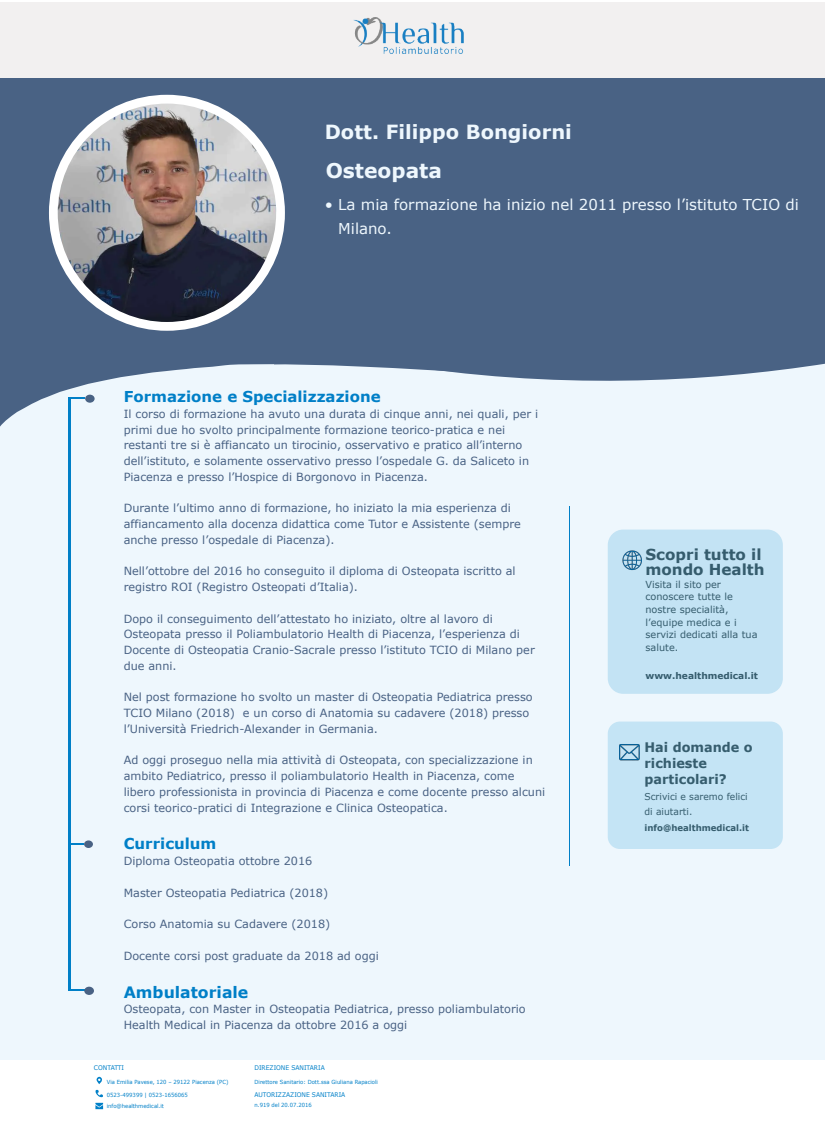
<style>
.page{position:relative;width:825px;height:1125px;background:#fff}
.page>*{position:absolute;margin:0;border:0;box-sizing:border-box;transform-origin:0 0}
.t1{font:700 20.25px "Verdana";color:#eef7fd}
.t2{font:700 19.5px "Verdana";color:#eef7fd}
.t3{font:700 15.75px "Verdana";color:#007fc7}
.t4{font:700 15.15px/15.1px "Verdana";color:#355c6d}
.t5{font:15px/23.2px "Verdana";color:#eef7fd}
.t6{font:700 15px "Verdana";color:#007fc7}
.t7{font:700 13.2px/15.7px "Verdana";color:#365d6e}
.t8{font:11.25px/15.8px "Verdana";color:#496284}
.t9{font:9.68px/12.8px "Verdana";color:#355c6d}
.t10{font:9.45px/15.8px "Verdana";color:#365d6e}
.t11{font:700 9.07px "Verdana";color:#355c6d}
.t12{font:700 8.77px "Verdana";color:#365d6e}
.t13{font:6.45px "Verdana";color:#0180c8;scale:.93 1}
.t14{font:5.62px/11.3px "Verdana";color:#0180c8;scale:.93 1}
</style>
<div class="page">
<div style="left:0;top:72px;width:825px;height:258px;background:#496284"></div>
<div style="left:0;top:330px;width:825px;height:730px;background:#eef7fd"></div>
<hr style="left:68px;top:398px;width:3px;height:593px;background:#007fc7">
<svg style="left:0;top:330px;width:825px;height:97px"></svg>
<div style="left:85px;top:395px;width:10px;height:8px;background:#496284;border-radius:50%"></div>
<svg style="left:96px;top:1077px;width:6px;height:7px"></svg>
<svg style="left:49px;top:95px;width:236px;height:236px"></svg>
<svg style="left:95px;top:1090px;width:8px;height:7px"></svg>
<svg style="left:95px;top:1103px;width:8px;height:6px"></svg>
<div style="left:0;top:2px;width:825px;height:76px;background:#f2f0f0"></div>
<img style="left:354px;top:18px;width:109px;height:36px">
<hr style="left:569px;top:507px;width:1px;height:359px;background:#007fc7">
<svg style="left:71px;top:843px;width:13px;height:2px"></svg>
<div style="left:84px;top:840px;width:9px;height:8px;background:#496284;border-radius:50%"></div>
<svg style="left:71px;top:989px;width:13px;height:1px"></svg>
<div style="left:84px;top:987px;width:10px;height:8px;background:#496284;border-radius:50%"></div>
<img style="left:58px;top:104px;width:218px;height:218px;border-radius:109px">
<div style="left:608px;top:530px;width:175px;height:164px;background:#c3e3f4;border-radius:15px"></div>
<img style="left:622px;top:550px;width:20px;height:21px">
<div style="left:608px;top:722px;width:175px;height:127px;background:#c4e4f5;border-radius:12px"></div>
<img style="left:619px;top:744px;width:21px;height:17px">
<h2 class="t2" style="left:325px;top:118px;width:249px">Dott. Filippo Bongiorni</h2>
<h1 class="t1" style="left:326px;top:156px;width:118px">Osteopata</h1>
<h3 class="t5" style="left:338px;top:193px;width:462px;text-indent:-14px">• La mia formazione ha inizio nel 2011 presso l’istituto TCIO di<br>Milano.</h3>
<h3 class="t6" style="left:124px;top:386px;width:258px">Formazione e Specializzazione</h3>
<p class="t8" style="left:124px;top:406px;width:416px">Il corso di formazione ha avuto una durata di cinque anni, nei quali, per i primi due ho svolto principalmente formazione teorico-pratica e nei restanti tre si è affiancato un tirocinio, osservativo e pratico all’interno dell’istituto, e solamente osservativo presso l’ospedale G. da Saliceto in Piacenza e presso l’Hospice di Borgonovo in Piacenza.</p>
<p class="t8" style="left:124px;top:500px;width:399px">Durante l’ultimo anno di formazione, ho iniziato la mia esperienza di affiancamento alla docenza didattica come Tutor e Assistente (sempre anche presso l’ospedale di Piacenza).</p>
<p class="t8" style="left:124px;top:563px;width:393px">Nell’ottobre del 2016 ho conseguito il diploma di Osteopata iscritto al registro ROI (Registro Osteopati d’Italia).</p>
<p class="t8" style="left:124px;top:610px;width:413px">Dopo il conseguimento dell’attestato ho iniziato, oltre al lavoro di Osteopata presso il Poliambulatorio Health di Piacenza, l’esperienza di Docente di Osteopatia Cranio-Sacrale presso l’istituto TCIO di Milano per due anni.</p>
<p class="t8" style="left:124px;top:689px;width:410px">Nel post formazione ho svolto un master di Osteopatia Pediatrica presso<br>TCIO Milano (2018) e un corso di Anatomia su cadavere (2018) presso l’Università Friedrich-Alexander in Germania.</p>
<p class="t8" style="left:124px;top:752px;width:423px">Ad oggi proseguo nella mia attività di Osteopata, con specializzazione in ambito Pediatrico, presso il poliambulatorio Health in Piacenza, come libero professionista in provincia di Piacenza e come docente presso alcuni corsi teorico-pratici di Integrazione e Clinica Osteopatica.</p>
<h3 class="t6" style="left:124px;top:833px;width:94px">Curriculum</h3>
<p class="t8" style="left:124px;top:853px;width:190px">Diploma Osteopatia ottobre 2016</p>
<p class="t8" style="left:124px;top:885px;width:206px">Master Osteopatia Pediatrica (2018)</p>
<p class="t8" style="left:124px;top:916px;width:208px">Corso Anatomia su Cadavere (2018)</p>
<p class="t8" style="left:124px;top:948px;width:257px">Docente corsi post graduate da 2018 ad oggi</p>
<h3 class="t3" style="left:124px;top:981px;width:126px">Ambulatoriale</h3>
<p class="t8" style="left:124px;top:1001px;width:404px">Osteopata, con Master in Osteopatia Pediatrica, presso poliambulatorio<br>Health Medical in Piacenza da ottobre 2016 a oggi</p>
<p class="t13" style="left:94px;top:1063px;width:34px">CONTATTI</p>
<p class="t13" style="left:255px;top:1063px;width:77px">DIREZIONE SANITARIA</p>
<p class="t13" style="left:255px;top:1090px;width:99px">AUTORIZZAZIONE SANITARIA</p>
<p class="t14" style="left:107px;top:1076px;width:132px">Via Emilia Pavese, 120 – 29122 Piacenza (PC)</p>
<p class="t14" style="left:107px;top:1089px;width:89px">0523-499399 | 0523-1656065 info@healthmedical.it</p>
<p class="t14" style="left:255px;top:1076px;width:134px">Direttore Sanitario: Dott.ssa Giuliana Rapacioli</p>
<p class="t14" style="left:255px;top:1099px;width:63px">n.919 del 20.07.2016</p>
<h3 class="t4" style="left:646px;top:546px;width:121px">Scopri tutto il mondo Health</h3>
<p class="t9" style="left:646px;top:578px;width:113px">Visita il sito per conoscere tutte le nostre specialità, l’equipe medica e i servizi dedicati alla tua salute.</p>
<p class="t11" style="left:646px;top:669px;width:114px">www.healthmedical.it</p>
<p class="t7" style="left:645px;top:739px;width:110px">Hai domande o richieste particolari?</p>
<p class="t10" style="left:645px;top:788px;width:105px">Scrivici e saremo felici di aiutarti.</p>
<p class="t12" style="left:645px;top:822px;width:106px">info@healthmedical.it</p>
</div>
